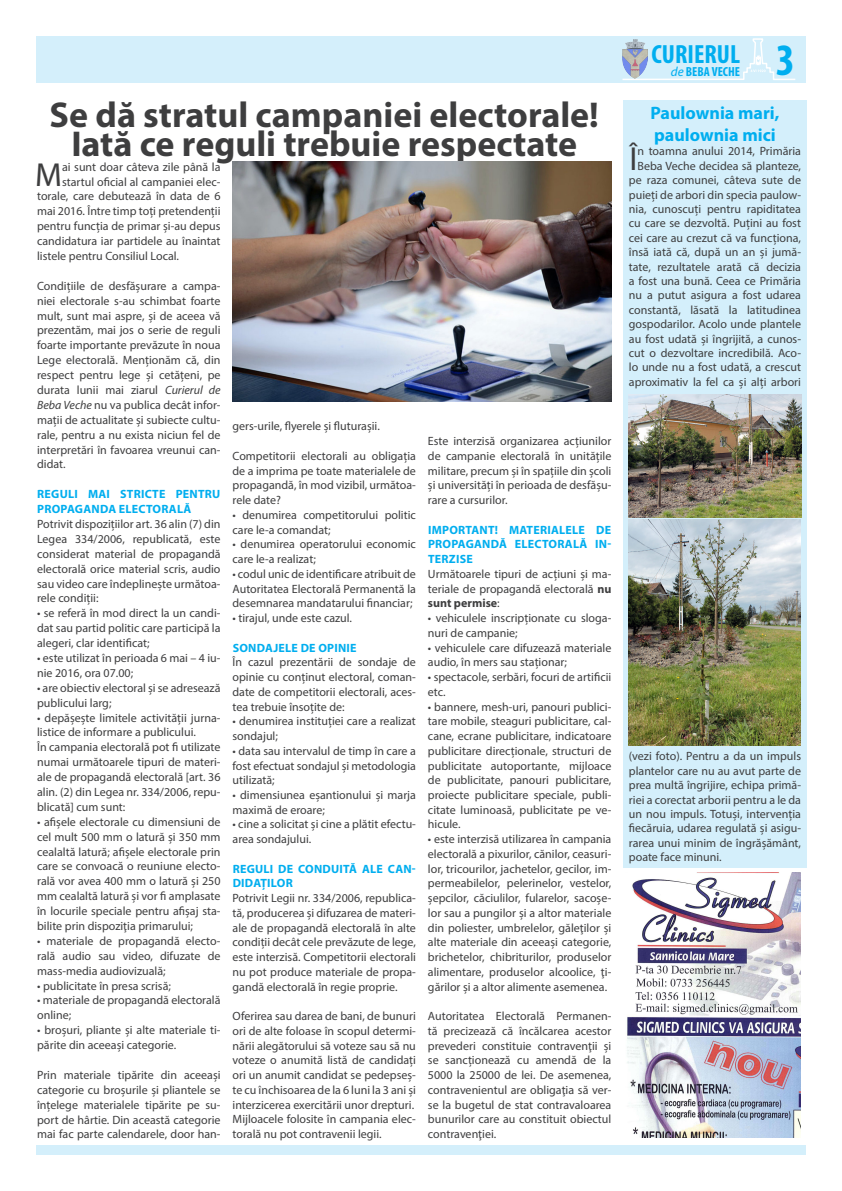
<style>
.page{position:relative;width:842px;height:1191px;background:#fff}
.page>*{position:absolute;margin:0;border:0;box-sizing:border-box;transform-origin:0 0}
.t1{font:700 condensed 45px "Myriad Pro";color:#00aeef}
.t2{font:700 36px/29.3px "Myriad Pro";color:#3e3e3f;text-align:center}
.t3{font:33.4px "Myriad Pro";color:#3e3e3f}
.t4{font:700 condensed 26.4px "Myriad Pro";color:#00aeef}
.t5{font:700 18px "Myriad Pro";color:#00aeef}
.t6{font:700 condensed 13.2px "Myriad Pro";color:#00aeef}
.t7{font:12px/14.7px "Myriad Pro";color:#3e3e3f;text-align:justify}
.t8{font:700 12px/14.7px "Myriad Pro";letter-spacing:.02em;color:#00aeef}
.t9{font:700 3.8px "Myriad Pro";color:#fff}
.s1{font-style:italic}
.s2{font-weight:700}
.s3{font-weight:400;font-style:italic;font-stretch:normal}
</style>
<div class="page">
<div style="left:36px;top:36px;width:770px;height:46px;background:#d4effb"></div>
<div style="left:36px;top:1145px;width:770px;height:10px;background:#d4effb"></div>
<svg style="left:622px;top:38px;width:174px;height:42px"></svg>
<img style="left:622px;top:40px;width:26px;height:38px">
<div style="left:623px;top:100px;width:184px;height:768px;background:#d4effb"></div>
<img style="left:233px;top:161px;width:378px;height:241px">
<img style="left:627px;top:872px;width:174px;height:265px">
<img style="left:629px;top:395px;width:172px;height:122px">
<img style="left:629px;top:520px;width:172px;height:225px">
<p class="t2" style="left:50px;top:99px;width:551px">Se dă stratul campaniei electorale!<br>Iată ce reguli trebuie respectate</p>
<p class="t3" style="left:35px;top:154px;width:28px">M</p>
<p class="t7" style="left:62px;top:160px;width:160px">ai sunt doar câteva zile până la</p>
<p class="t7" style="left:62px;top:174px;width:160px">startul oficial al campaniei elec-</p>
<p class="t7" style="left:37px;top:189px;width:185px">torale, care debutează în data de 6</p>
<p class="t7" style="left:37px;top:204px;width:185px">mai 2016. Între timp toți pretendenții</p>
<p class="t7" style="left:37px;top:219px;width:185px">pentru funcția de primar și-au depus</p>
<p class="t7" style="left:37px;top:233px;width:185px">candidatura iar partidele au înaintat</p>
<p class="t7" style="left:37px;top:248px;width:143px">listele pentru Consiliul Local.</p>
<p class="t7" style="left:37px;top:278px;width:185px">Condițiile de desfășurare a campa&shy;niei electorale s-au schimbat foarte mult, sunt mai aspre, și de aceea vă prezentăm, mai jos o serie de reguli foarte importante prevăzute în noua Lege electorală. Menționăm că, din respect pentru lege și cetățeni, pe durata lunii mai ziarul <span class="s1">Curierul de Beba Veche</span> nu va publica decât infor&shy;mații de actualitate și subiecte cultu&shy;rale, pentru a nu exista niciun fel de interpretări în favoarea vreunui can&shy;didat.</p>
<p class="t8" style="left:37px;top:486px;width:185px">REGULI MAI STRICTE PENTRU<br>PROPAGANDA ELECTORALĂ</p>
<p class="t7" style="left:37px;top:516px;width:185px">Potrivit dispozițiilor art. 36 alin (7) din Legea 334/2006, republicată, este considerat material de propagandă electorală orice material scris, audio sau video care îndeplinește următoa&shy;rele condiții:</p>
<p class="t7" style="left:37px;top:605px;width:185px">• se referă în mod direct la un candi&shy;dat sau partid politic care participă la alegeri, clar identificat;</p>
<p class="t7" style="left:37px;top:650px;width:185px">• este utilizat în perioada 6 mai – 4 iu&shy;nie 2016, ora 07.00;</p>
<p class="t7" style="left:37px;top:680px;width:185px">• are obiectiv electoral și se adresează publicului larg;</p>
<p class="t7" style="left:37px;top:710px;width:185px">• depășește limitele activității jurna&shy;listice de informare a publicului.</p>
<p class="t7" style="left:37px;top:739px;width:185px">În campania electorală pot fi utilizate numai următoarele tipuri de materi&shy;ale de propagandă electorală [art. 36 alin. (2) din Legea nr. 334/2006, repu&shy;blicată] cum sunt:</p>
<p class="t7" style="left:37px;top:814px;width:185px">• afişele electorale cu dimensiuni de cel mult 500 mm o latură şi 350 mm cealaltă latură; afişele electorale prin care se convoacă o reuniune electo&shy;rală vor avea 400 mm o latură şi 250 mm cealaltă latură şi vor fi amplasate în locurile speciale pentru afişaj sta&shy;bilite prin dispoziţia primarului;</p>
<p class="t7" style="left:37px;top:933px;width:185px">• materiale de propagandă electo&shy;rală audio sau video, difuzate de mass-media audiovizuală;</p>
<p class="t7" style="left:37px;top:978px;width:135px">• publicitate în presa scrisă;</p>
<p class="t7" style="left:37px;top:992px;width:185px">• materiale de propagandă electorală online;</p>
<p class="t7" style="left:37px;top:1022px;width:185px">• broșuri, pliante şi alte materiale ti&shy;părite din aceeaşi categorie.</p>
<p class="t7" style="left:37px;top:1067px;width:185px">Prin materiale tipărite din aceeași categorie cu broșurile și pliantele se înțelege materialele tipărite pe su&shy;port de hârtie. Din această categorie mai fac parte calendarele, door han-</p>
<p class="t7" style="left:233px;top:419px;width:149px">gers-urile, flyerele și fluturașii.</p>
<p class="t7" style="left:233px;top:448px;width:185px">Competitorii electorali au obligația de a imprima pe toate materialele de propagandă, în mod vizibil, următoa&shy;rele date?</p>
<p class="t7" style="left:233px;top:507px;width:185px">• denumirea competitorului politic care le-a comandat;</p>
<p class="t7" style="left:233px;top:537px;width:185px">• denumirea operatorului economic care le-a realizat;</p>
<p class="t7" style="left:233px;top:566px;width:185px">• codul unic de identificare atribuit de Autoritatea Electorală Permanentă la desemnarea mandatarului financiar;</p>
<p class="t7" style="left:233px;top:610px;width:121px">• tirajul, unde este cazul.</p>
<p class="t8" style="left:233px;top:640px;width:126px">SONDAJELE DE OPINIE</p>
<p class="t7" style="left:233px;top:655px;width:185px">În cazul prezentării de sondaje de opinie cu conținut electoral, coman&shy;date de competitorii electorali, aces&shy;tea trebuie însoțite de:</p>
<p class="t7" style="left:233px;top:713px;width:185px">• denumirea instituției care a realizat sondajul;</p>
<p class="t7" style="left:233px;top:743px;width:185px">• data sau intervalul de timp în care a fost efectuat sondajul și metodologia utilizată;</p>
<p class="t7" style="left:233px;top:787px;width:185px">• dimensiunea eșantionului și marja maximă de eroare;</p>
<p class="t7" style="left:233px;top:817px;width:185px">• cine a solicitat și cine a plătit efectu&shy;area sondajului.</p>
<p class="t8" style="left:233px;top:861px;width:185px">REGULI DE CONDUITĂ ALE CAN-<br>DIDAȚILOR</p>
<p class="t7" style="left:233px;top:890px;width:185px">Potrivit Legii nr. 334/2006, republica&shy;tă, producerea și difuzarea de materi&shy;ale de propagandă electorală în alte condiții decât cele prevăzute de lege, este interzisă. Competitorii electorali nu pot produce materiale de propa&shy;gandă electorală în regie proprie.</p>
<p class="t7" style="left:233px;top:1008px;width:185px">Oferirea sau darea de bani, de bunuri ori de alte foloase în scopul determi&shy;nării alegătorului să voteze sau să nu voteze o anumită listă de candidați ori un anumit candidat se pedepseș&shy;te cu închisoarea de la 6 luni la 3 ani și interzicerea exercitării unor drepturi.</p>
<p class="t7" style="left:233px;top:1111px;width:185px">Mijloacele folosite în campania elec&shy;torală nu pot contravenii legii.</p>
<p class="t7" style="left:428px;top:434px;width:185px">Este interzisă organizarea acțiunilor de campanie electorală în unitățile militare, precum și în spațiile din școli și universități în perioada de desfășu&shy;rare a cursurilor.</p>
<p class="t8" style="left:428px;top:522px;width:185px;text-align:justify">IMPORTANT! MATERIALELE DE PROPAGANDĂ ELECTORALĂ IN-TERZISE</p>
<p class="t7" style="left:428px;top:566px;width:185px">Următoarele tipuri de acțiuni și ma&shy;teriale de propagandă electorală <span class="s2">nu sunt permise</span>:</p>
<p class="t7" style="left:428px;top:610px;width:185px">• vehiculele inscripționate cu sloga&shy;nuri de campanie;</p>
<p class="t7" style="left:428px;top:640px;width:185px">• vehiculele care difuzează materiale audio, în mers sau staționar;</p>
<p class="t7" style="left:428px;top:669px;width:185px">• spectacole, serbări, focuri de artificii etc.</p>
<p class="t7" style="left:428px;top:699px;width:185px">• bannere, mesh-uri, panouri publici&shy;tare mobile, steaguri publicitare, cal&shy;cane, ecrane publicitare, indicatoare publicitare direcționale, structuri de publicitate autoportante, mijloace de publicitate, panouri publicitare, proiecte publicitare speciale, publi&shy;citate luminoasă, publicitate pe ve&shy;hicule.</p>
<p class="t7" style="left:428px;top:831px;width:185px">• este interzisă utilizarea în campania electorală a pixurilor, cănilor, ceasuri&shy;lor, tricourilor, jachetelor, gecilor, im&shy;permeabilelor, pelerinelor, vestelor, şepcilor, căciulilor, fularelor, sacoşe&shy;lor sau a pungilor şi a altor materiale din poliester, umbrelelor, găleţilor şi alte materiale din aceeaşi categorie, brichetelor, chibriturilor, produselor alimentare, produselor alcoolice, ţi&shy;gărilor şi a altor alimente asemenea.</p>
<p class="t7" style="left:428px;top:1008px;width:185px">Autoritatea Electorală Permanen&shy;tă precizează că încălcarea acestor prevederi constituie contravenţii şi se sancționează cu amendă de la 5000 la 25000 de lei. De asemenea, contravenientul are obligaţia să ver&shy;se la bugetul de stat contravaloarea bunurilor care au constituit obiectul contravenţiei.</p>
<p class="t4" style="left:651px;top:38px;width:90px">CURIERUL</p>
<p class="t6" style="left:671px;top:64px;width:71px"><span class="s3">de</span> BEBA VECHE</p>
<p class="t9" style="left:750px;top:68px;width:17px">4 VI 1920</p>
<p class="t1" style="left:776px;top:32px;width:21px">3</p>
<p class="t5" style="left:650px;top:101px;width:131px">Paulownia mari,</p>
<p class="t5" style="left:654px;top:123px;width:123px">paulownia mici</p>
<p class="t3" style="left:629px;top:138px;width:9px">Î</p>
<p class="t7" style="left:629px;top:144px;width:174px;line-height:14.4px;text-align:right">n toamna anului 2014, Primăria Beba Veche decidea să planteze, pe raza comunei, câteva sute de puieți de arbori din specia paulow&shy;nia, cunoscuți pentru rapiditatea cu care se dezvoltă. Puțini au fost cei care au crezut că va funcționa, însă iată că, după un an și jumă&shy;tate, rezultatele arată că decizia a fost una bună. Ceea ce Primăria nu a putut asigura a fost udarea constantă, lăsată la latitudinea gospodarilor. Acolo unde plantele au fost udată și îngrijită, a cunos&shy;cut o dezvoltare incredibilă. Aco&shy;lo unde nu a fost udată, a crescut aproximativ la fel ca și alți arbori</p>
<p class="t7" style="left:629px;top:749px;width:174px;line-height:14.4px">(vezi foto). Pentru a da un impuls plantelor care nu au avut parte de prea multă îngrijire, echipa primă&shy;riei a corectat arborii pentru a le da un nou impuls. Totuși, intervenția fiecăruia, udarea regulată și asigu&shy;rarea unui minim de îngrășământ, poate face minuni.</p>
</div>
